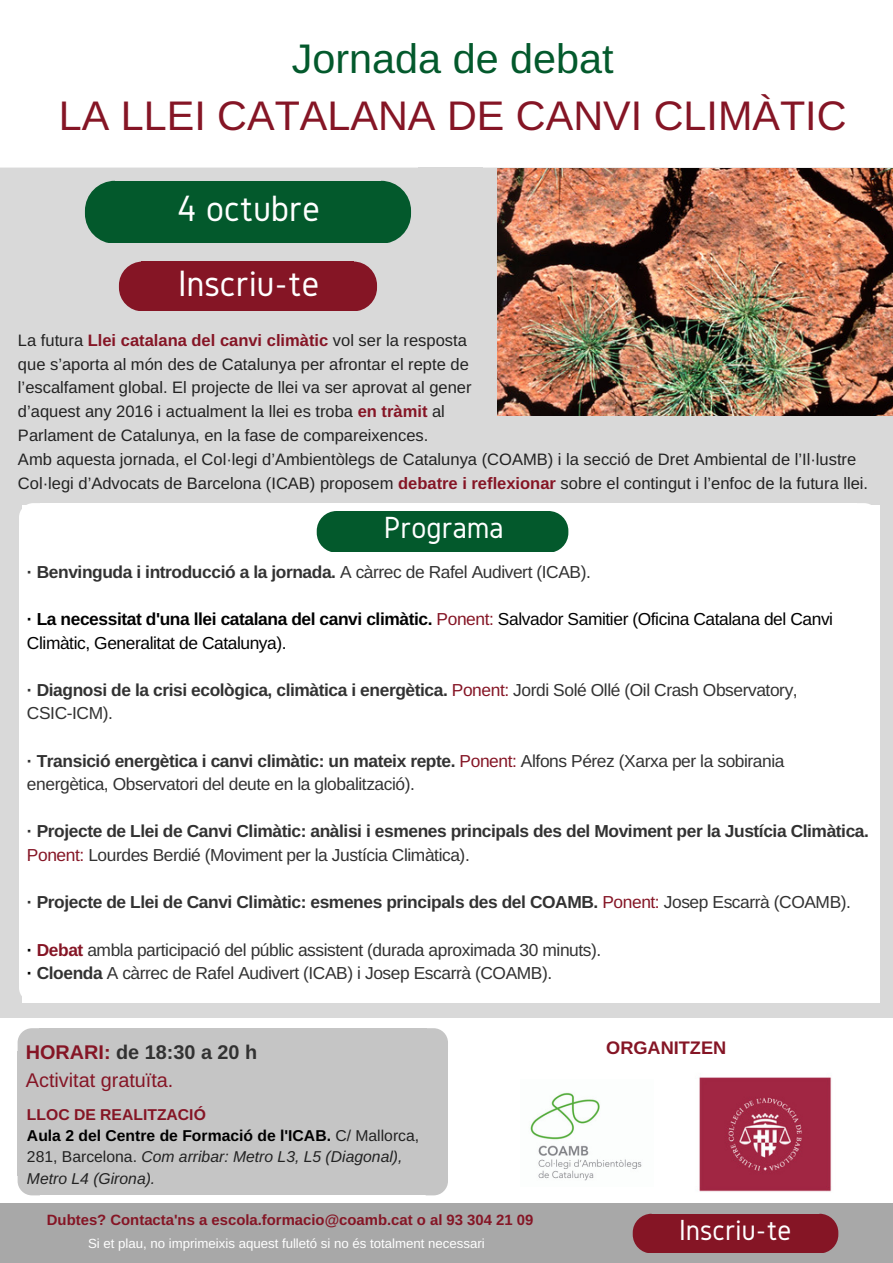
<style>
.page{position:relative;width:893px;height:1263px;background:#fff}
.page>*{position:absolute;margin:0;border:0;box-sizing:border-box;transform-origin:0 0}
.t1{font:41.25px "Arimo";color:#851525}
.t2{font:41.25px "Arimo";color:#03592c}
.t3{font:38.1px "Gidole";color:#fff}
.t4{font:37.95px "Gidole";color:#fff}
.t5{font:31.8px "Gidole";color:#fff}
.t6{font:30.15px "Gidole";color:#fff}
.t7{font:19.8px/28px "Arimo";color:#851525}
.t8{font:700 18.15px "Arimo";color:#851525}
.t9{font:700 17.4px/23.5px "Arimo";letter-spacing:-.025em;color:#323232}
.t10{font:17.4px/23.5px "Arimo";letter-spacing:-.025em;color:#323232}
.t11{font:17.4px/23.5px "Arimo";letter-spacing:-.025em;color:#000}
.t12{font:16.5px/23.9px "Arimo";color:#222}
.t13{font:italic 15.75px/21.3px "Arimo";color:#222}
.t14{font:700 14.85px "Arimo";color:#851525}
.t15{font:13.2px "Arimo";color:#fff}
.s1{font-weight:700;color:#851525}
.s2{font-weight:400}
.s3{font-weight:700}
.s4{color:#851525}
.s5{font-weight:400;color:#851525}
.s6{font-weight:700;color:#000}
.s7{font-weight:700;color:#323232}
.s8{font-weight:700;font-style:normal;color:#851525}
.s9{font-weight:700;font-style:normal;color:#000}
.s10{font-style:normal}
</style>
<div class="page">
<div style="left:0;top:0;width:892px;height:1262px;background:#d9d9d9"></div>
<div style="left:0;top:0;width:892px;height:148px;background:#fff"></div>
<svg style="left:0;top:148px;width:892px;height:33px;fill:#fff"></svg>
<div style="left:114px;top:181px;width:268px;height:62px;background:#03592c"></div>
<svg style="left:382px;top:181px;width:29px;height:62px"></svg>
<svg style="left:85px;top:181px;width:29px;height:62px"></svg>
<div style="left:142px;top:261px;width:212px;height:49px;background:#851525"></div>
<svg style="left:354px;top:261px;width:23px;height:49px"></svg>
<svg style="left:119px;top:261px;width:23px;height:49px"></svg>
<div style="left:0;top:1018px;width:892px;height:187px;background:#fff"></div>
<svg style="left:426px;top:1028px;width:22px;height:23px"></svg>
<div style="left:425px;top:1051px;width:23px;height:124px;background:#c5c5c5"></div>
<div style="left:30px;top:1045px;width:414px;height:136px;background:#c5c5c5"></div>
<div style="left:39px;top:1028px;width:387px;height:24px;background:#c5c5c5"></div>
<svg style="left:18px;top:1028px;width:21px;height:23px"></svg>
<div style="left:18px;top:1051px;width:22px;height:124px;background:#c5c5c5"></div>
<div style="left:39px;top:1174px;width:387px;height:21px;background:#c5c5c5"></div>
<svg style="left:18px;top:1175px;width:21px;height:20px"></svg>
<svg style="left:426px;top:1175px;width:22px;height:20px"></svg>
<svg style="left:857px;top:503px;width:14px;height:2px"></svg>
<div style="left:22px;top:505px;width:857px;height:497px;background:#fff"></div>
<div style="left:40px;top:503px;width:817px;height:24px;background:#fff"></div>
<svg style="left:19px;top:503px;width:21px;height:23px"></svg>
<div style="left:19px;top:526px;width:22px;height:456px;background:#fff"></div>
<svg style="left:19px;top:982px;width:3px;height:14px"></svg>
<div style="left:336px;top:511px;width:213px;height:41px;background:#03592c"></div>
<svg style="left:549px;top:511px;width:19px;height:41px"></svg>
<svg style="left:317px;top:511px;width:19px;height:41px"></svg>
<img style="left:530px;top:1092px;width:112px;height:89px">
<div style="left:0;top:1203px;width:892px;height:59px;background:#a8a8a8"></div>
<div style="left:651px;top:1213px;width:169px;height:39px;background:#851525"></div>
<svg style="left:819px;top:1213px;width:19px;height:39px"></svg>
<svg style="left:632px;top:1213px;width:19px;height:39px"></svg>
<img style="left:497px;top:168px;width:395px;height:248px">
<div style="left:418px;top:167px;width:64px;height:64px;background:#d9d9d9"></div>
<img style="left:699px;top:1077px;width:133px;height:115px">
<h1 class="t2" style="left:292px;top:36px;width:323px">Jornada de debat</h1>
<h1 class="t1" style="left:59px;top:93px;width:789px">LA LLEI CATALANA DE CANVI CLIMÀTIC</h1>
<h3 class="t4" style="left:177px;top:188px;width:145px">4 octubre</h3>
<h2 class="t3" style="left:178px;top:262px;width:143px">Inscriu-te</h2>
<p class="t12" style="left:18px;top:328px;width:851px">La futura <span class="s1">Llei catalana del canvi climàtic</span> vol ser la resposta<br>que s’aporta al món des de Catalunya per afrontar el repte de<br>l’escalfament global. El projecte de llei va ser aprovat al gener<br>d’aquest any 2016 i actualment la llei es troba <span class="s1">en tràmit</span> al<br>Parlament de Catalunya, en la fase de compareixences.<br>Amb aquesta jornada, el Col·legi d’Ambientòlegs de Catalunya (COAMB) i la secció de Dret Ambiental de l’Il·lustre Col·legi d’Advocats de Barcelona (ICAB) proposem <span class="s1">debatre i reflexionar</span> sobre el contingut i l’enfoc de la futura llei.</p>
<h3 class="t5" style="left:384px;top:510px;width:121px">Programa</h3>
<p class="t9" style="left:27px;top:560px;width:565px">· Benvinguda i introducció a la jornada. <span class="s2">A càrrec de Rafel Audivert (ICAB).</span></p>
<p class="t11" style="left:27px;top:607px;width:807px"><span class="s3">· La necessitat d'una llei catalana del canvi climàtic.</span> <span class="s4">Ponent:</span> Salvador Samitier (Oficina Catalana del Canvi<br>Climàtic, Generalitat de Catalunya).</p>
<p class="t9" style="left:27px;top:678px;width:772px">· Diagnosi de la crisi ecològica, climàtica i energètica. <span class="s5">Ponent:</span> <span class="s2">Jordi Solé Ollé (Oil Crash Observatory,<br>CSIC-ICM).</span></p>
<p class="t10" style="left:27px;top:749px;width:759px"><span class="s3">· Transició energètica i canvi climàtic: un mateix repte.</span> <span class="s4">Ponent:</span> Alfons Pérez (Xarxa per la sobirania energètica, Observatori del deute en la globalització).</p>
<p class="t9" style="left:27px;top:819px;width:843px">· Projecte de Llei de Canvi Climàtic: anàlisi i esmenes principals des del Moviment per la Justícia Climàtica.<br><span class="s5">Ponent:</span> <span class="s2">Lourdes Berdié (Moviment per la Justícia Climàtica).</span></p>
<p class="t9" style="left:27px;top:890px;width:825px">· Projecte de Llei de Canvi Climàtic: esmenes principals des del COAMB. <span class="s5">Ponent:</span> <span class="s2">Josep Escarrà (COAMB).</span></p>
<p class="t10" style="left:27px;top:937px;width:576px"><span class="s6">·</span> <span class="s1">Debat</span> ambla participació del públic assistent (durada aproximada 30 minuts). <span class="s6">·</span> <span class="s3">Cloenda</span> A càrrec de Rafel Audivert (ICAB) i Josep Escarrà (COAMB).</p>
<p class="t7" style="left:26px;top:1038px;width:233px"><span class="s3">HORARI:</span> <span class="s7">de 18:30 a 20 h<br></span>Activitat gratuïta.</p>
<p class="t13" style="left:27px;top:1103px;width:393px"><span class="s8">LLOC DE REALITZACIÓ<br></span><span class="s9">Aula 2 del Centre de Formació de l'ICAB.</span> <span class="s10">C/ Mallorca, 281, Barcelona.</span> Com arribar: Metro L3, L5 (Diagonal), Metro L4 (Girona).</p>
<p class="t14" style="left:47px;top:1212px;width:488px">Dubtes? Contacta'ns a escola.formacio@coamb.cat o al 93 304 21 09</p>
<p class="t15" style="left:88px;top:1236px;width:398px">Si et plau, no imprimeixis aquest fulletó si no és totalment necessari</p>
<p class="t8" style="left:606px;top:1038px;width:122px">ORGANITZEN</p>
<h3 class="t6" style="left:679px;top:1213px;width:114px">Inscriu-te</h3>
</div>
